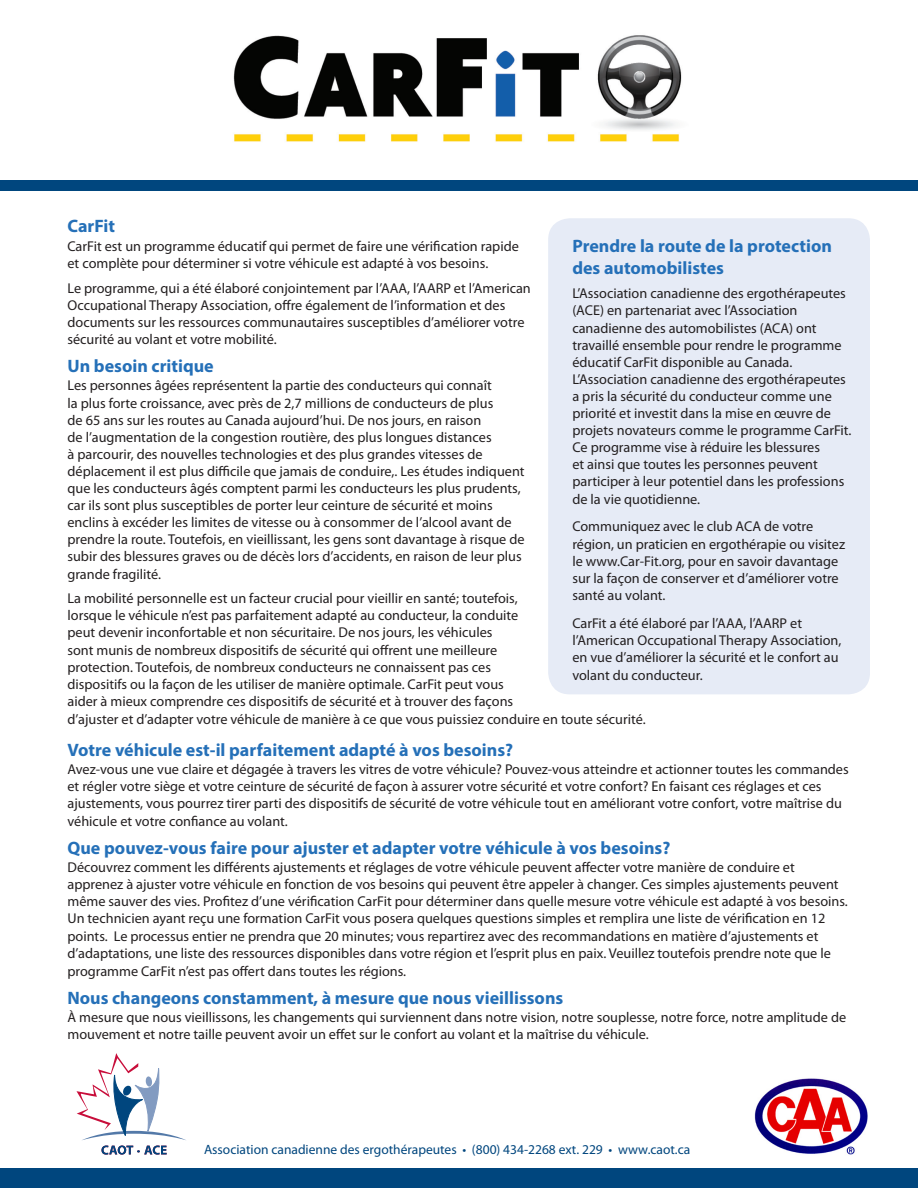
<style>
.page{position:relative;width:918px;height:1188px;background:#fff}
.page>*{position:absolute;margin:0;border:0;box-sizing:border-box;transform-origin:0 0}
.t1{font:700 18px/21.6px "Myriad Pro";color:#2570b8}
.t2{font:14.25px/17.1px "Myriad Pro";color:#231f20}
.t3{font:13.5px "Myriad Pro";color:#00467e}
</style>
<div class="page">
<img style="left:233px;top:35px;width:449px;height:107px">
<img style="left:754px;top:1078px;width:114px;height:77px">
<svg style="left:76px;top:1053px;width:110px;height:102px"></svg>
<div style="left:548px;top:218px;width:322px;height:476px;background:#e6ebf6;border-radius:22px"></div>
<div style="left:0;top:1169px;width:918px;height:19px;background:#00467e"></div>
<div style="left:0;top:180px;width:918px;height:11px;background:#00467e"></div>
<p class="t1" style="left:68px;top:214px;width:49px">CarFit</p>
<p class="t2" style="left:68px;top:238px;width:453px">CarFit est un programme éducatif qui permet de faire une vérification rapide et complète pour déterminer si votre véhicule est adapté à vos besoins.</p>
<p class="t2" style="left:68px;top:280px;width:465px">Le programme, qui a été élaboré conjointement par l’AAA, l’AARP et l’American Occupational Therapy Association, offre également de l’information et des documents sur les ressources communautaires susceptibles d’améliorer votre sécurité au volant et votre mobilité.</p>
<p class="t1" style="left:68px;top:355px;width:148px">Un besoin critique</p>
<p class="t2" style="left:68px;top:377px;width:459px">Les personnes âgées représentent la partie des conducteurs qui connaît<br>la plus forte croissance, avec près de 2,7 millions de conducteurs de plus<br>de 65 ans sur les routes au Canada aujourd’hui. De nos jours, en raison<br>de l’augmentation de la congestion routière, des plus longues distances<br>à parcourir, des nouvelles technologies et des plus grandes vitesses de déplacement il est plus difficile que jamais de conduire,. Les études indiquent que les conducteurs âgés comptent parmi les conducteurs les plus prudents, car ils sont plus susceptibles de porter leur ceinture de sécurité et moins enclins à excéder les limites de vitesse ou à consommer de l’alcool avant de prendre la route. Toutefois, en vieillissant, les gens sont davantage à risque de subir des blessures graves ou de décès lors d’accidents, en raison de leur plus grande fragilité.</p>
<p class="t2" style="left:68px;top:590px;width:580px">La mobilité personnelle est un facteur crucial pour vieillir en santé; toutefois,<br>lorsque le véhicule n’est pas parfaitement adapté au conducteur, la conduite<br>peut devenir inconfortable et non sécuritaire. De nos jours, les véhicules<br>sont munis de nombreux dispositifs de sécurité qui offrent une meilleure<br>protection. Toutefois, de nombreux conducteurs ne connaissent pas ces<br>dispositifs ou la façon de les utiliser de manière optimale. CarFit peut vous<br>aider à mieux comprendre ces dispositifs de sécurité et à trouver des façons<br>d’ajuster et d’adapter votre véhicule de manière à ce que vous puissiez conduire en toute sécurité.</p>
<p class="t1" style="left:68px;top:738px;width:447px">Votre véhicule est-il parfaitement adapté à vos besoins?</p>
<p class="t2" style="left:68px;top:760px;width:783px">Avez-vous une vue claire et dégagée à travers les vitres de votre véhicule? Pouvez-vous atteindre et actionner toutes les commandes et régler votre siège et votre ceinture de sécurité de façon à assurer votre sécurité et votre confort? En faisant ces réglages et ces ajustements, vous pourrez tirer parti des dispositifs de sécurité de votre véhicule tout en améliorant votre confort, votre maîtrise du véhicule et votre confiance au volant.</p>
<p class="t1" style="left:68px;top:837px;width:604px">Que pouvez-vous faire pour ajuster et adapter votre véhicule à vos besoins?</p>
<p class="t2" style="left:68px;top:859px;width:782px">Découvrez comment les différents ajustements et réglages de votre véhicule peuvent affecter votre manière de conduire et apprenez à ajuster votre véhicule en fonction de vos besoins qui peuvent être appeler à changer. Ces simples ajustements peuvent même sauver des vies. Profitez d’une vérification CarFit pour déterminer dans quelle mesure votre véhicule est adapté à vos besoins.<br>Un technicien ayant reçu une formation CarFit vous posera quelques questions simples et remplira une liste de vérification en 12 points. Le processus entier ne prendra que 20 minutes; vous repartirez avec des recommandations en matière d’ajustements et d’adaptations, une liste des ressources disponibles dans votre région et l’esprit plus en paix. Veuillez toutefois prendre note que le programme CarFit n’est pas offert dans toutes les régions.</p>
<p class="t1" style="left:68px;top:986px;width:497px">Nous changeons constamment, à mesure que nous vieillissons</p>
<p class="t2" style="left:68px;top:1009px;width:780px">À mesure que nous vieillissons, les changements qui surviennent dans notre vision, notre souplesse, notre force, notre amplitude de mouvement et notre taille peuvent avoir un effet sur le confort au volant et la maîtrise du véhicule.</p>
<p class="t1" style="left:572px;top:235px;width:261px">Prendre la route de la protection des automobilistes</p>
<p class="t2" style="left:572px;top:285px;width:281px">L’Association canadienne des ergothérapeutes (ACE) en partenariat avec l’Association canadienne des automobilistes (ACA) ont travaillé ensemble pour rendre le programme éducatif CarFit disponible au Canada.<br>L’Association canadienne des ergothérapeutes a pris la sécurité du conducteur comme une priorité et investit dans la mise en œuvre de projets novateurs comme le programme CarFit.<br>Ce programme vise à réduire les blessures<br>et ainsi que toutes les personnes peuvent participer à leur potentiel dans les professions de la vie quotidienne.</p>
<p class="t2" style="left:572px;top:518px;width:274px">Communiquez avec le club ACA de votre région, un praticien en ergothérapie ou visitez le www.Car-Fit.org, pour en savoir davantage sur la façon de conserver et d’améliorer votre santé au volant.</p>
<p class="t2" style="left:572px;top:615px;width:271px">CarFit a été élaboré par l’AAA, l’AARP et l’American Occupational Therapy Association, en vue d’améliorer la sécurité et le confort au volant du conducteur.</p>
<p class="t3" style="left:204px;top:1142px;width:488px">Association canadienne des ergothérapeutes • (800) 434-2268 ext. 229 • www.caot.ca</p>
</div>
